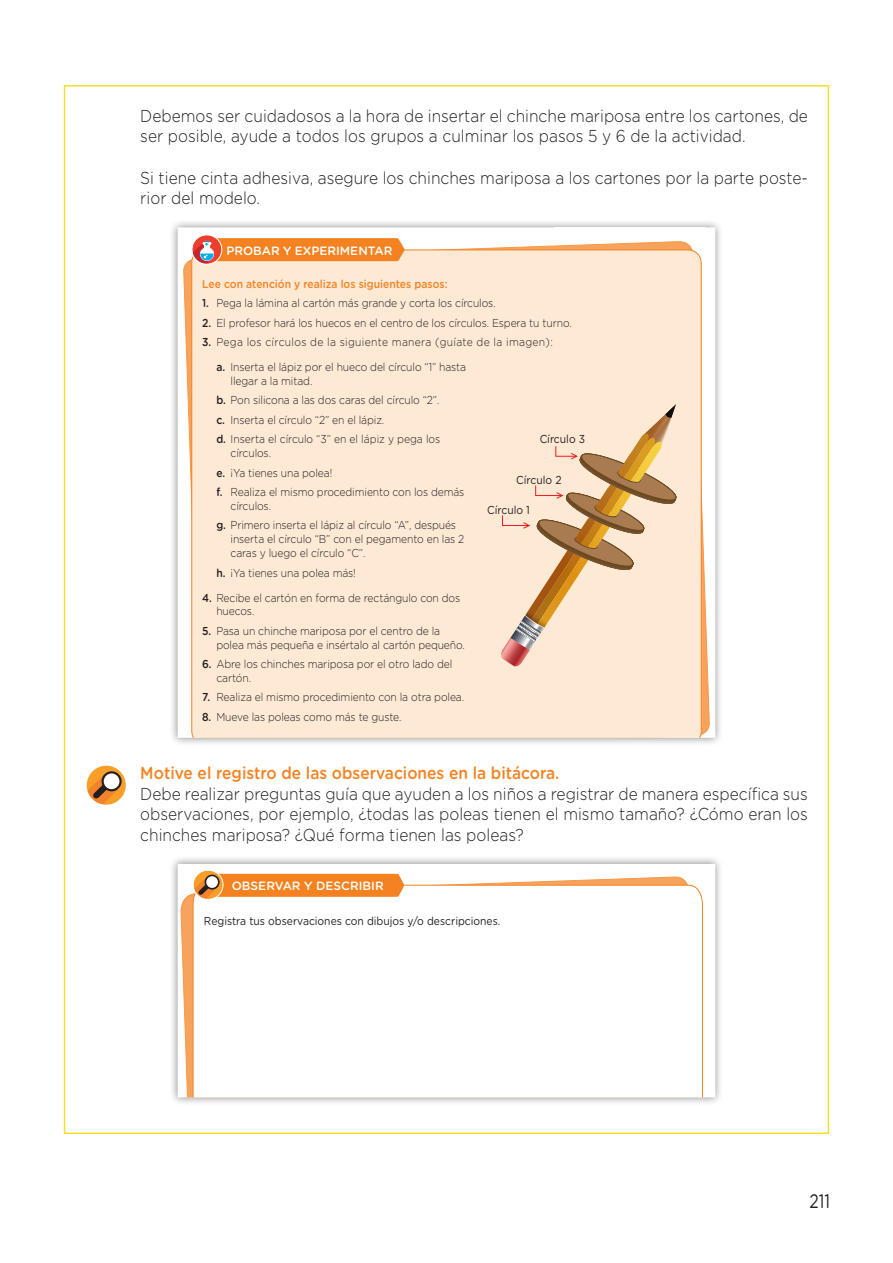
<style>
.page{position:relative;width:893px;height:1263px;background:#fff}
.page>*{position:absolute;margin:0;border:0;box-sizing:border-box;transform-origin:0 0}
.t1{font:19.5px "Gotham Rounded";color:#231f20;scale:.8 1}
.t2{font:300 17.25px/20.7px "Gotham Rounded";color:#231f20;scale:.9 1}
.t3{font:500 17.25px "Gotham Rounded";color:#f58220;scale:.9 1}
.t4{font:500 12px "Gotham Rounded";color:#fff}
.t5{font:300 11.55px/19.5px "Gotham Rounded";letter-spacing:-.01em;color:#231f20;scale:.9 1}
.t6{font:300 11.55px/25.2px "Gotham Rounded";letter-spacing:.025em;color:#231f20;scale:.9 1}
.t7{font:11.55px "Gotham Rounded";color:#231f20;scale:.9 1}
.t8{font:500 11.55px "Gotham Rounded";color:#f58220;scale:.9 1}
.s1{font-weight:500}
</style>
<div class="page">
<div style="left:169px;top:219px;width:555px;height:527px;background:#231f20;opacity:.5"></div>
<div style="left:178px;top:227px;width:537px;height:511px;background:#fff"></div>
<svg style="left:183px;top:241px;width:527px;height:497px"></svg>
<div style="left:191px;top:249px;width:511px;height:489px;background:#fee9d5"></div>
<svg style="left:192px;top:235px;width:29px;height:29px"></svg>
<svg style="left:192px;top:238px;width:213px;height:26px;background:#f18e41"></svg>
<div style="left:191px;top:234px;width:31px;height:31px;border:1px solid #fff;border-radius:50%"></div>
<svg style="left:500px;top:404px;width:176px;height:263px;background:#ebceb0"></svg>
<div style="left:87px;top:766px;width:39px;height:39px;background:#f89f29;border-radius:50%"></div>
<svg style="left:87px;top:773px;width:32px;height:32px"></svg>
<svg style="left:102px;top:771px;width:20px;height:20px"></svg>
<div style="left:104px;top:773px;width:15px;height:16px;background:#fff;border-radius:50%"></div>
<div style="left:169px;top:855px;width:555px;height:251px;background:#231f20;opacity:.5"></div>
<svg style="left:180px;top:864px;width:535px;height:233px"></svg>
<svg style="left:192px;top:884px;width:511px;height:213px"></svg>
<svg style="left:194px;top:870px;width:29px;height:29px"></svg>
<svg style="left:194px;top:874px;width:210px;height:25px;background:#f38f38"></svg>
<svg style="left:205px;top:875px;width:15px;height:14px"></svg>
<div style="left:206px;top:876px;width:12px;height:12px;background:#fff;border-radius:50%"></div>
<div style="left:193px;top:870px;width:30px;height:30px;border:1px solid #fff;border-radius:50%"></div>
<h2 class="t2" style="left:140px;top:104px;width:743px">Debemos ser cuidadosos a la hora de insertar el chinche mariposa entre los cartones, de ser posible, ayude a todos los grupos a culminar los pasos 5 y 6 de la actividad.</h2>
<h2 class="t2" style="left:140px;top:166px;width:743px">Si tiene cinta adhesiva, asegure los chinches mariposa a los cartones por la parte poste&shy;rior del modelo.</h2>
<p class="t4" style="left:226px;top:242px;width:168px">PROBAR Y EXPERIMENTAR</p>
<p class="t8" style="left:202px;top:275px;width:274px">Lee con atención y realiza los siguientes pasos:</p>
<p class="t5" style="left:202px;top:293px;width:328px"><span class="s1">1.</span> Pega la lámina al cartón más grande y corta los círculos.</p>
<p class="t5" style="left:202px;top:312px;width:412px"><span class="s1">2.</span> El profesor hará los huecos en el centro de los círculos. Espera tu turno.</p>
<p class="t6" style="left:216px;top:329px;width:375px;text-indent:-14px"><span class="s1">3.</span> Pega los círculos de la siguiente manera (guíate de la imagen): <span class="s1">a.</span> Inserta el lápiz por el hueco del círculo “1” hasta</p>
<p class="t5" style="left:216px;top:371px;width:250px;text-indent:14px">llegar a la mitad.<br><span class="s1">b.</span> Pon silicona a las dos caras del círculo “2”. <span class="s1">c.</span> Inserta el círculo “2” en el lápiz.<br><span class="s1">d.</span> Inserta el círculo “3” en el lápiz y pega los</p>
<p class="t5" style="left:216px;top:443px;width:277px;text-indent:14px">círculos.<br><span class="s1">e.</span> ¡Ya tienes una polea!<br><span class="s1">f.</span> Realiza el mismo procedimiento con los demás</p>
<p class="t5" style="left:216px;top:496px;width:268px;text-indent:14px">círculos.<br><span class="s1">g.</span> Primero inserta el lápiz al círculo “A”, después</p>
<p class="t5" style="left:231px;top:532px;width:261px;line-height:13.8px">inserta el círculo “B” con el pegamento en las 2 caras y luego el círculo “C”.</p>
<p class="t5" style="left:216px;top:562px;width:157px"><span class="s1">h.</span> ¡Ya tienes una polea más!</p>
<p class="t5" style="left:216px;top:590px;width:272px;line-height:13.8px;text-indent:-14px"><span class="s1">4.</span> Recibe el cartón en forma de rectángulo con dos huecos.</p>
<p class="t5" style="left:216px;top:623px;width:278px;line-height:13.8px;text-indent:-14px"><span class="s1">5.</span> Pasa un chinche mariposa por el centro de la polea más pequeña e insértalo al cartón pequeño.</p>
<p class="t5" style="left:216px;top:657px;width:264px;line-height:13.8px;text-indent:-14px"><span class="s1">6.</span> Abre los chinches mariposa por el otro lado del cartón.</p>
<p class="t5" style="left:202px;top:687px;width:293px"><span class="s1">7.</span> Realiza el mismo procedimiento con la otra polea.</p>
<p class="t5" style="left:202px;top:707px;width:223px"><span class="s1">8.</span> Mueve las poleas como más te guste.</p>
<p class="t7" style="left:540px;top:431px;width:52px">Círculo 3</p>
<p class="t7" style="left:516px;top:472px;width:52px">Círculo 2</p>
<p class="t7" style="left:487px;top:502px;width:49px">Círculo 1</p>
<h2 class="t3" style="left:140px;top:760px;width:467px">Motive el registro de las observaciones en la bitácora.</h2>
<h2 class="t2" style="left:140px;top:782px;width:743px;text-align:justify">Debe realizar preguntas guía que ayuden a los niños a registrar de manera específica sus observaciones, por ejemplo, ¿todas las poleas tienen el mismo tamaño? ¿Cómo eran los chinches mariposa? ¿Qué forma tienen las poleas?</h2>
<p class="t4" style="left:232px;top:877px;width:154px">OBSERVAR Y DESCRIBIR</p>
<p class="t7" style="left:204px;top:913px;width:331px">Registra tus observaciones con dibujos y/o descripciones.</p>
<h1 class="t1" style="left:810px;top:1188px;width:27px">211</h1>
</div>
